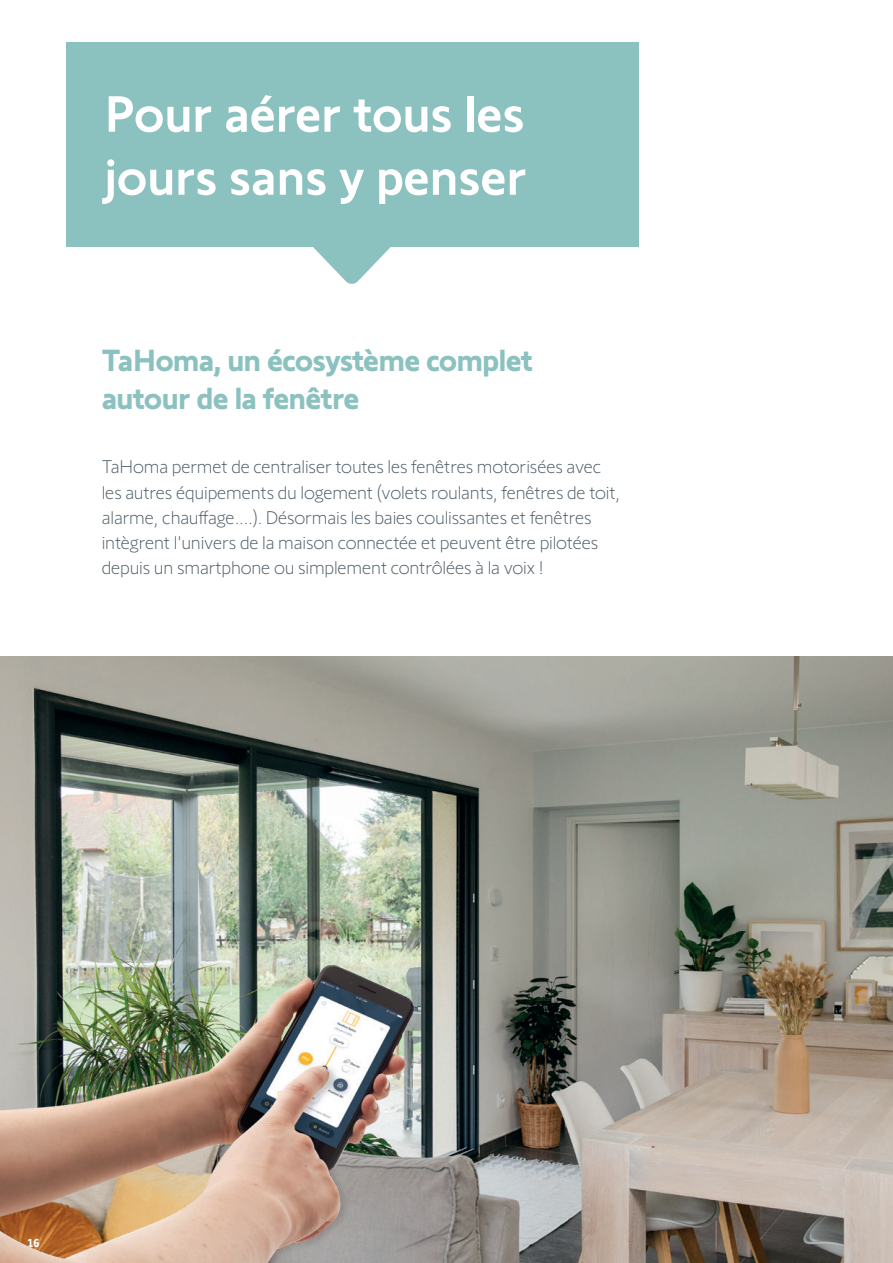
<style>
.page{position:relative;width:893px;height:1263px;background:#fff}
.page>*{position:absolute;margin:0;border:0;box-sizing:border-box;transform-origin:0 0}
.t1{font:500 52.5px/63px "Somfy Sans";letter-spacing:-.01em;color:#fff}
.t2{font:700 31.5px/37.8px "Somfy Sans";letter-spacing:-.03em;color:#8bc1bf}
.t3{font:300 18.9px/25.2px "Somfy Sans";letter-spacing:-.01em;color:#4c5c65}
.t4{font:700 12px "Somfy Sans";color:#fff}
</style>
<div class="page">
<img style="left:0;top:656px;width:893px;height:607px">
<img style="left:0;top:890px;width:437px;height:373px">
<div style="left:67px;top:43px;width:572px;height:204px;background:#8bc1bf"></div>
<svg style="left:313px;top:247px;width:78px;height:37px"></svg>
<h1 class="t1" style="left:104px;top:76px;width:424px">Pour aérer tous les jours sans y penser</h1>
<h2 class="t2" style="left:102px;top:338px;width:433px">TaHoma, un écosystème complet autour de la fenêtre</h2>
<p class="t3" style="left:102px;top:453px;width:520px">TaHoma permet de centraliser toutes les fenêtres motorisées avec les autres équipements du logement (volets roulants, fenêtres de toit, alarme, chauffage....). Désormais les baies coulissantes et fenêtres intègrent l'univers de la maison connectée et peuvent être pilotées depuis un smartphone ou simplement contrôlées à la voix !</p>
<p class="t4" style="left:27px;top:1233px;width:13px">16</p>
</div>
